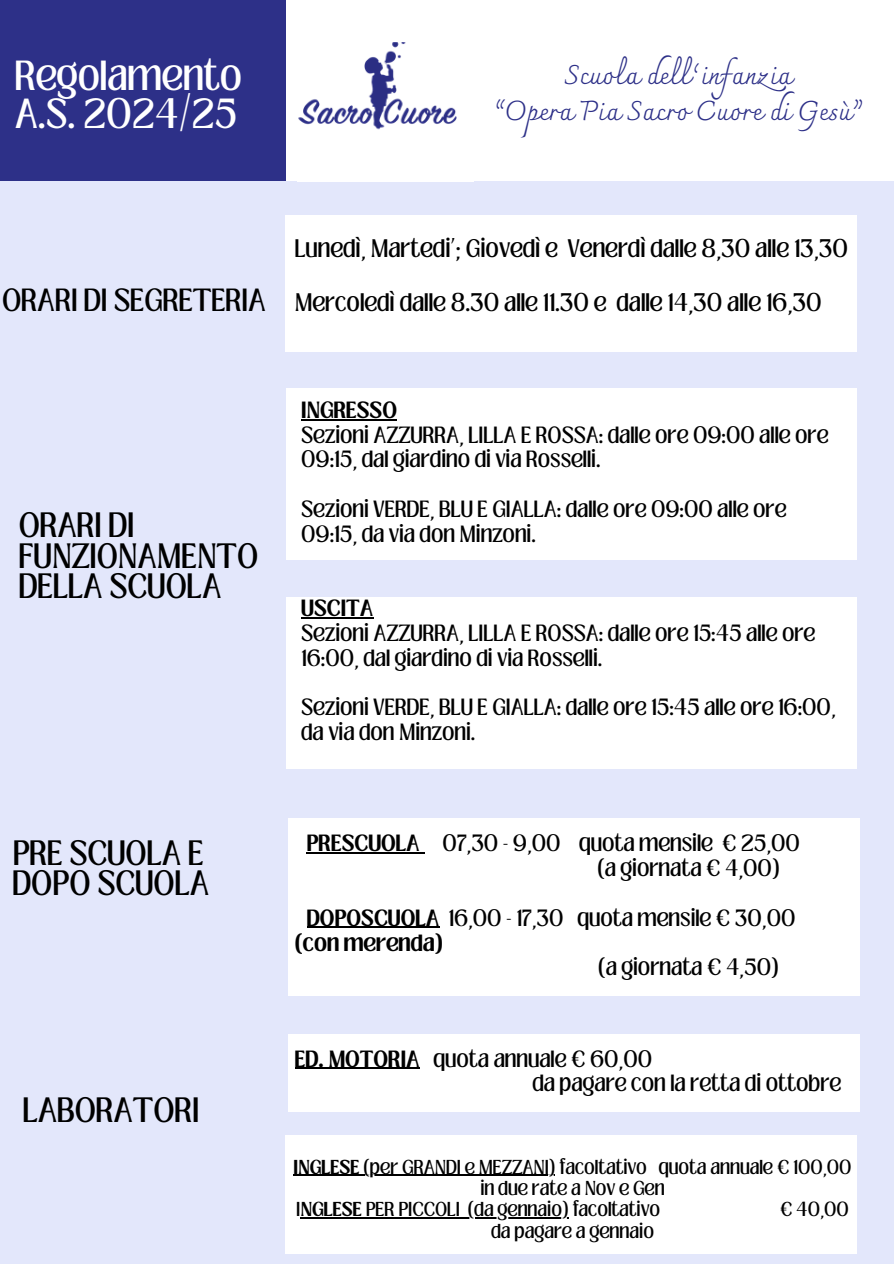
<style>
.page{position:relative;width:894px;height:1264px;background:#fff}
.page>*{position:absolute;margin:0;border:0;box-sizing:border-box;transform-origin:0 0}
.t1{font:32.25px/38.1px "Loubag";color:#fff}
.t2{font:27.15px/36.3px "Charmonman";color:#2d3088;text-align:center}
.t3{font:27px/30.3px "Loubag";color:#000}
.t4{font:24.6px "Loubag";color:#000}
.t5{font:19.5px "Loubag";color:#000}
.t6{font:18px/24.8px "Loubag";color:#000}
.t7{font:700 18px "Loubag";color:#000}
.t8{font:15.45px "Loubag";color:#000}
.s1{font-weight:700}
</style>
<div class="page">
<div style="left:0;top:0;width:893px;height:1263px;background:#e3e7fb"></div>
<div style="left:286px;top:216px;width:570px;height:136px;background:#fff"></div>
<div style="left:286px;top:389px;width:570px;height:171px;background:#fff"></div>
<div style="left:286px;top:597px;width:570px;height:171px;background:#fff"></div>
<div style="left:288px;top:817px;width:571px;height:178px;background:#fff"></div>
<div style="left:288px;top:1033px;width:571px;height:78px;background:#fff"></div>
<div style="left:0;top:0;width:893px;height:181px;background:#fff"></div>
<div style="left:0;top:0;width:286px;height:181px;background:#2d3088"></div>
<hr style="left:301px;top:419px;width:96px;height:1px;background:#000">
<hr style="left:301px;top:617px;width:72px;height:1px;background:#000">
<img style="left:298px;top:42px;width:159px;height:88px">
<div style="left:286px;top:1135px;width:570px;height:118px;background:#fff"></div>
<hr style="left:293px;top:1174px;width:66px;height:1px;background:#000">
<hr style="left:359px;top:1174px;width:196px;height:1px;background:#000">
<hr style="left:300px;top:1217px;width:62px;height:1px;background:#000">
<hr style="left:362px;top:1217px;width:98px;height:1px;background:#000">
<hr style="left:467px;top:1217px;width:101px;height:1px;background:#000">
<hr style="left:295px;top:1067px;width:124px;height:1px;background:#000">
<hr style="left:306px;top:852px;width:113px;height:1px;background:#000">
<hr style="left:306px;top:926px;width:133px;height:2px;background:#000">
<h4 class="t1" style="left:15px;top:57px;width:229px">Regolamento<br>A.S. 2024/25</h4>
<h4 class="t2" style="left:494px;top:56px;width:368px">Scuola dell’infanzia<br>“Opera Pia Sacro Cuore di Gesù”</h4>
<h4 class="t5" style="left:295px;top:233px;width:554px">Lunedì, Martedi’; Giovedì e Venerdì dalle 8,30 alle 13,30</h4>
<h2 class="t4" style="left:2px;top:280px;width:265px">ORARI DI SEGRETERIA</h2>
<h4 class="t5" style="left:295px;top:286px;width:528px">Mercoledì dalle 8.30 alle 11.30 e dalle 14,30 alle 16,30</h4>
<h2 class="t3" style="left:19px;top:511px;width:241px">ORARI DI<br>FUNZIONAMENTO<br>DELLA SCUOLA</h2>
<h4 class="t3" style="left:12px;top:838px;width:198px">PRE SCUOLA E<br>DOPO SCUOLA</h4>
<h4 class="t3" style="left:23px;top:1095px;width:178px">LABORATORI</h4>
<h1 class="t6" style="left:301px;top:398px;width:528px"><span class="s1">INGRESSO<br></span>Sezioni AZZURRA, LILLA E ROSSA: dalle ore 09:00 alle ore<br>09:15, dal giardino di via Rosselli.</h1>
<h3 class="t6" style="left:301px;top:497px;width:487px">Sezioni VERDE, BLU E GIALLA: dalle ore 09:00 alle ore<br>09:15, da via don Minzoni.</h3>
<p class="t6" style="left:301px;top:596px;width:515px"><span class="s1">USCITA<br></span>Sezioni AZZURRA, LILLA E ROSSA: dalle ore 15:45 alle ore<br>16:00, dal giardino di via Rosselli.</p>
<h2 class="t6" style="left:301px;top:695px;width:536px">Sezioni VERDE, BLU E GIALLA: dalle ore 15:45 alle ore 16:00, da via don Minzoni.</h2>
<p class="t7" style="left:306px;top:829px;width:115px">PRESCUOLA</p>
<p class="t6" style="left:597px;top:831px;width:204px;text-indent:-155px">07,30 - 9,00 quota mensile € 25,00 (a giornata € 4,00)</p>
<p class="t6" style="left:295px;top:905px;width:502px;text-indent:12px"><span class="s1">DOPOSCUOLA</span> 16,00 - 17,30 quota mensile € 30,00 <span class="s1">(con merenda)</span></p>
<p class="t6" style="left:598px;top:955px;width:182px">(a giornata € 4,50)</p>
<p class="t6" style="left:532px;top:1046px;width:310px;text-indent:-237px"><span class="s1">ED. MOTORIA</span> quota annuale € 60,00<br>da pagare con la retta di ottobre</p>
<h4 class="t8" style="left:293px;top:1154px;width:559px"><span class="s1">INGLESE</span> (per GRANDI e MEZZANI) facoltativo quota annuale € 100,00</h4>
<h2 class="t8" style="left:480px;top:1175px;width:186px">in due rate a Nov e Gen</h2>
<h2 class="t8" style="left:296px;top:1196px;width:165px">I<span class="s1">NGLESE</span> PER PICCOLI</h2>
<p class="t8" style="left:467px;top:1196px;width:194px">(da gennaio) facoltativo</p>
<p class="t8" style="left:779px;top:1196px;width:70px">€ 40,00</p>
<p class="t8" style="left:491px;top:1218px;width:164px">da pagare a gennaio</p>
</div>
